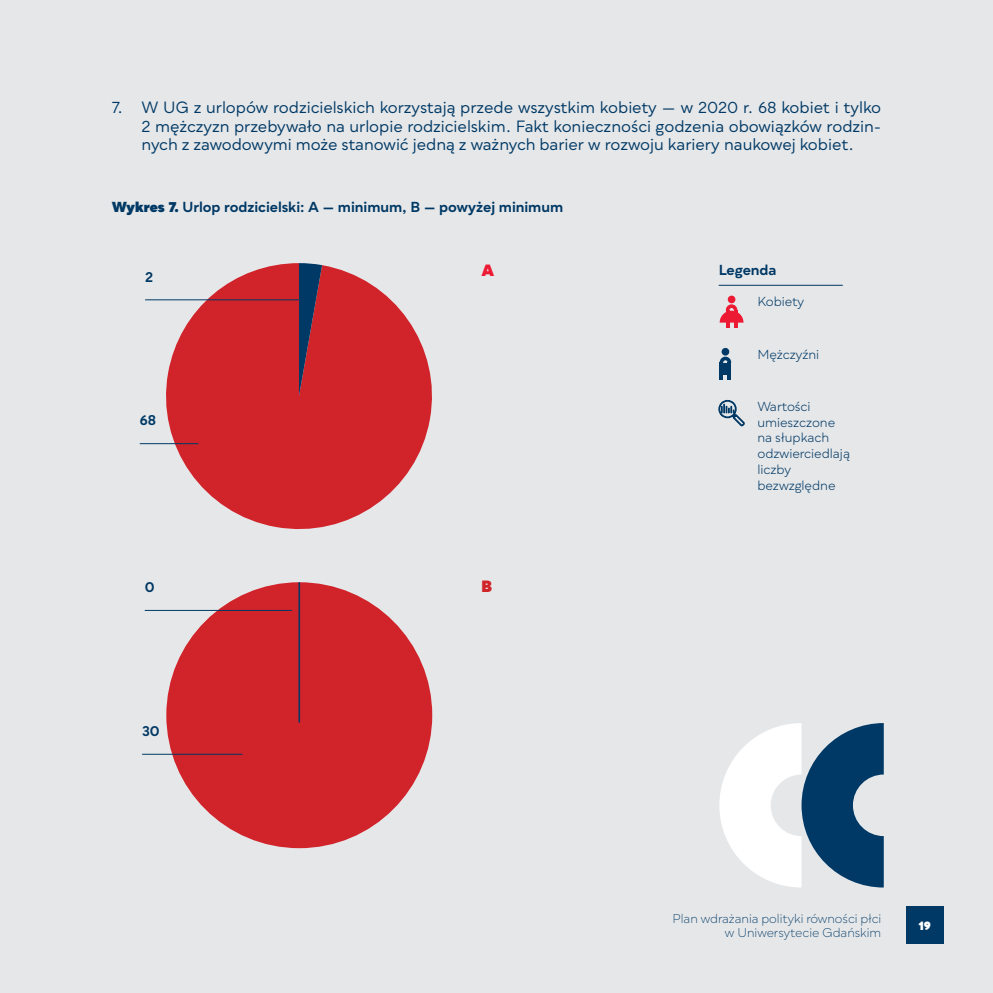
<style>
.page{position:relative;width:993px;height:993px;background:#fff}
.page>*{position:absolute;margin:0;border:0;box-sizing:border-box;transform-origin:0 0}
.t1{font:15.75px/18.9px "Qualion";letter-spacing:-.005em;color:#003965;text-align:justify}
.t2{font:900 15.75px "Qualion";color:#ed1a33}
.t3{font:900 15.75px "Qualion";color:#d1232a}
.t4{font:700 14px "Qualion";letter-spacing:-.005em;color:#003965}
.t5{font:12.6px/15.8px "Qualion";letter-spacing:-.005em;color:#003965}
.t6{font:300 12.25px/14.7px "Qualion";letter-spacing:-.005em;color:#003965;text-align:right}
.t7{font:900 11.9px "Qualion";color:#fff}
.s1{font-weight:900}
</style>
<div class="page">
<div style="left:0;top:0;width:992px;height:992px;background:#e6e7e9"></div>
<svg style="left:719px;top:304px;width:24px;height:18px"></svg>
<div style="left:727px;top:295px;width:8px;height:8px;background:#ed1a33;border-radius:50%"></div>
<hr style="left:725px;top:310px;width:4px;height:18px;background:#ed1a33">
<hr style="left:733px;top:310px;width:4px;height:18px;background:#ed1a33">
<svg style="left:719px;top:356px;width:12px;height:6px"></svg>
<div style="left:721px;top:348px;width:8px;height:7px;background:#003965;border-radius:50%"></div>
<hr style="left:719px;top:362px;width:4px;height:18px;background:#003965">
<hr style="left:727px;top:362px;width:4px;height:18px;background:#003965">
<div style="left:721px;top:363px;width:8px;height:12px;background:#003965"></div>
<hr style="left:718px;top:285px;width:124px;height:1px;background:#003965">
<svg style="left:718px;top:400px;width:26px;height:26px"></svg>
<div style="left:905px;top:905px;width:38px;height:38px;background:#003965"></div>
<svg style="left:155px;top:263px;width:277px;height:267px;fill:#d1232a"></svg>
<svg style="left:299px;top:263px;width:23px;height:133px;background:#67304a"></svg>
<hr style="left:145px;top:299px;width:154px;height:1px;background:#003965">
<hr style="left:140px;top:443px;width:58px;height:1px;background:#003965">
<div style="left:166px;top:582px;width:266px;height:265px;background:#d1232a;border-radius:133px"></div>
<hr style="left:298px;top:582px;width:2px;height:140px;background:#003965">
<hr style="left:142px;top:753px;width:100px;height:1px;background:#003965">
<hr style="left:145px;top:610px;width:147px;height:1px;background:#003965">
<svg style="left:719px;top:723px;width:164px;height:164px"></svg>
<p class="t1" style="left:141px;top:98px;width:741px;text-indent:-30px">7. W UG z urlopów rodzicielskich korzystają przede wszystkim kobiety — w 2020 r. 68 kobiet i tylko 2 mężczyzn przebywało na urlopie rodzicielskim. Fakt konieczności godzenia obowiązków rodzin&shy;nych z zawodowymi może stanowić jedną z ważnych barier w rozwoju kariery naukowej kobiet.</p>
<p class="t4" style="left:112px;top:199px;width:453px"><span class="s1">Wykres 7.</span> Urlop rodzicielski: A — minimum, B — powyżej minimum</p>
<p class="t4" style="left:145px;top:268px;width:10px">2</p>
<p class="t4" style="left:140px;top:412px;width:18px">68</p>
<p class="t2" style="left:481px;top:261px;width:14px">A</p>
<p class="t4" style="left:145px;top:579px;width:11px">0</p>
<p class="t3" style="left:481px;top:577px;width:12px">B</p>
<p class="t4" style="left:142px;top:722px;width:19px">30</p>
<p class="t4" style="left:718px;top:262px;width:59px">Legenda</p>
<p class="t5" style="left:757px;top:294px;width:49px">Kobiety</p>
<p class="t5" style="left:757px;top:346px;width:63px">Mężczyźni</p>
<p class="t5" style="left:757px;top:398px;width:94px">Wartości umieszczone na słupkach odzwierciedlają liczby bezwzględne</p>
<p class="t6" style="left:672px;top:910px;width:210px">Plan wdrażania polityki równości płci w Uniwersytecie Gdańskim</p>
<p class="t7" style="left:918px;top:918px;width:13px">19</p>
</div>
